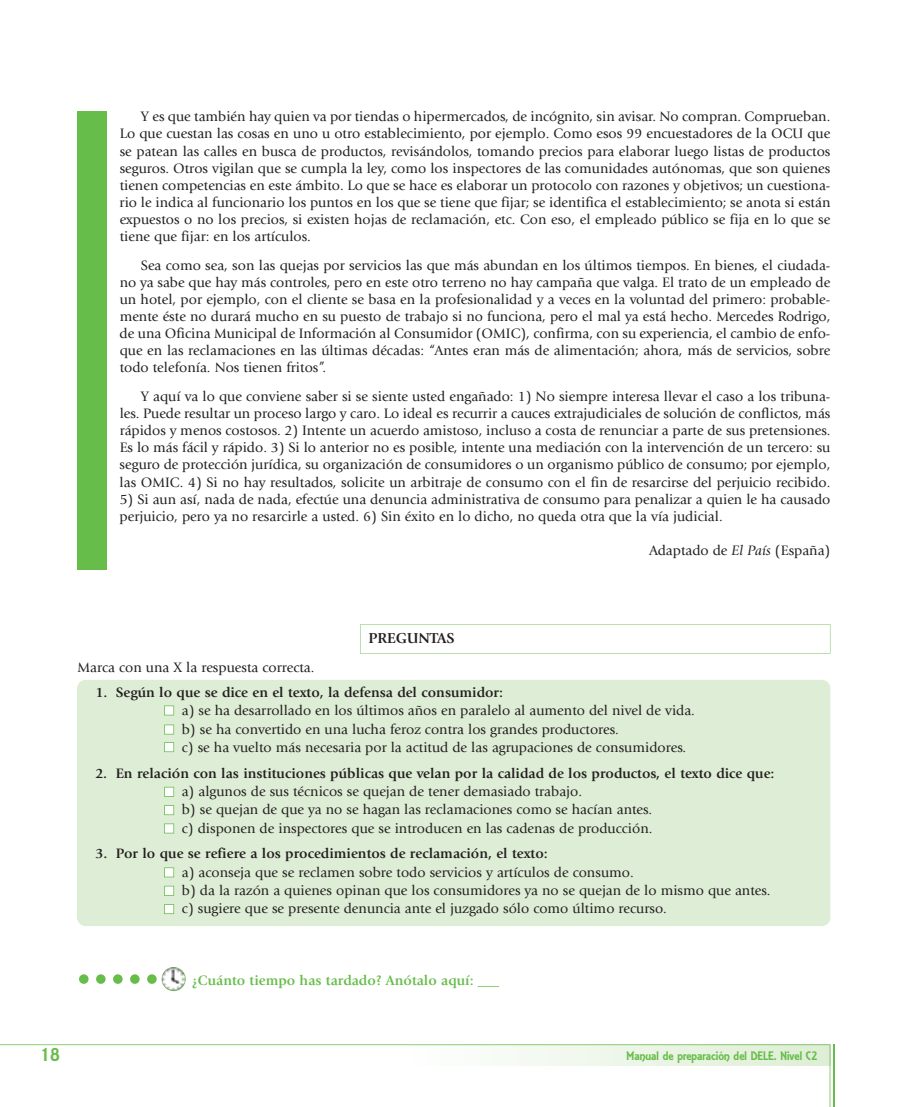
<style>
.page{position:relative;width:916px;height:1107px;background:#fff}
.page>*{position:absolute;margin:0;border:0;box-sizing:border-box;transform-origin:0 0}
.t1{font:18px "Gianna";color:#67bd4a}
.t2{font:700 15px "Giovanni";color:#231f20}
.t3{font:14.25px/17.1px "Giovanni";color:#231f20}
.t4{font:700 14.25px "Giovanni";color:#231f20}
.t5{font:700 14.25px "Giovanni";color:#67bd4a}
.t6{font:12px "Gianna";color:#67bd4a}
.s1{font-style:italic}
</style>
<div class="page">
<svg style="left:0;top:1044px;width:830px;height:62px"></svg>
<hr style="left:832px;top:1044px;width:2px;height:62px;background:#67bd4a">
<svg style="left:360px;top:624px;width:470px;height:29px"></svg>
<div style="left:77px;top:680px;width:753px;height:246px;background:#deedd5;border-radius:9px"></div>
<svg style="left:161px;top:967px;width:25px;height:24px"></svg>
<img style="left:162px;top:967px;width:23px;height:23px">
<div style="left:79px;top:974px;width:9px;height:9px;background:#67bd4a;border-radius:50%"></div>
<div style="left:96px;top:974px;width:9px;height:9px;background:#67bd4a;border-radius:50%"></div>
<div style="left:113px;top:974px;width:10px;height:9px;background:#67bd4a;border-radius:50%"></div>
<div style="left:130px;top:974px;width:10px;height:9px;background:#67bd4a;border-radius:50%"></div>
<div style="left:147px;top:974px;width:10px;height:9px;background:#67bd4a;border-radius:50%"></div>
<svg style="left:164px;top:904px;width:10px;height:10px"></svg>
<svg style="left:164px;top:885px;width:10px;height:10px"></svg>
<svg style="left:164px;top:867px;width:10px;height:10px"></svg>
<svg style="left:164px;top:823px;width:10px;height:10px"></svg>
<svg style="left:164px;top:805px;width:10px;height:10px"></svg>
<svg style="left:164px;top:786px;width:10px;height:10px"></svg>
<svg style="left:164px;top:742px;width:10px;height:10px"></svg>
<svg style="left:164px;top:724px;width:10px;height:10px"></svg>
<svg style="left:164px;top:705px;width:10px;height:10px"></svg>
<div style="left:77px;top:111px;width:30px;height:458px;background:#67bd4a"></div>
<p class="t3" style="left:120px;top:108px;width:712px;text-align:justify;text-indent:21px">Y es que también hay quien va por tiendas o hipermercados, de incógnito, sin avisar. No compran. Comprueban.<br>Lo que cuestan las cosas en uno u otro establecimiento, por ejemplo. Como esos 99 encuestadores de la OCU que se patean las calles en busca de productos, revisándolos, tomando precios para elaborar luego listas de productos seguros. Otros vigilan que se cumpla la ley, como los inspectores de las comunidades autónomas, que son quienes tienen competencias en este ámbito. Lo que se hace es elaborar un protocolo con razones y objetivos; un cuestiona&shy;rio le indica al funcionario los puntos en los que se tiene que fijar; se identifica el establecimiento; se anota si están expuestos o no los precios, si existen hojas de reclamación, etc. Con eso, el empleado público se fija en lo que se tiene que fijar: en los artículos.</p>
<p class="t3" style="left:120px;top:257px;width:712px;text-align:justify;text-indent:21px">Sea como sea, son las quejas por servicios las que más abundan en los últimos tiempos. En bienes, el ciudada&shy;no ya sabe que hay más controles, pero en este otro terreno no hay campaña que valga. El trato de un empleado de un hotel, por ejemplo, con el cliente se basa en la profesionalidad y a veces en la voluntad del primero: probable&shy;mente éste no durará mucho en su puesto de trabajo si no funciona, pero el mal ya está hecho. Mercedes Rodrigo, de una Oficina Municipal de Información al Consumidor (OMIC), confirma, con su experiencia, el cambio de enfo&shy;que en las reclamaciones en las últimas décadas: “Antes eran más de alimentación; ahora, más de servicios, sobre todo telefonía. Nos tienen fritos”.</p>
<p class="t3" style="left:120px;top:388px;width:712px;text-align:justify;text-indent:21px">Y aquí va lo que conviene saber si se siente usted engañado: 1) No siempre interesa llevar el caso a los tribuna&shy;les. Puede resultar un proceso largo y caro. Lo ideal es recurrir a cauces extrajudiciales de solución de conflictos, más rápidos y menos costosos. 2) Intente un acuerdo amistoso, incluso a costa de renunciar a parte de sus pretensiones.<br>Es lo más fácil y rápido. 3) Si lo anterior no es posible, intente una mediación con la intervención de un tercero: su seguro de protección jurídica, su organización de consumidores o un organismo público de consumo; por ejemplo, las OMIC. 4) Si no hay resultados, solicite un arbitraje de consumo con el fin de resarcirse del perjuicio recibido.</p>
<p class="t3" style="left:120px;top:490px;width:712px">5) Si aun así, nada de nada, efectúe una denuncia administrativa de consumo para penalizar a quien le ha causado perjuicio, pero ya no resarcirle a usted. 6) Sin éxito en lo dicho, no queda otra que la vía judicial.</p>
<p class="t3" style="left:648px;top:542px;width:183px">Adaptado de <span class="s1">El País</span> (España)</p>
<p class="t2" style="left:368px;top:629px;width:87px">PREGUNTAS</p>
<p class="t3" style="left:77px;top:658px;width:238px">Marca con una X la respuesta correcta.</p>
<p class="t4" style="left:95px;top:684px;width:409px">1. Según lo que se dice en el texto, la defensa del consumidor:</p>
<p class="t3" style="left:182px;top:701px;width:514px;line-height:18.3px">a) se ha desarrollado en los últimos años en paralelo al aumento del nivel de vida. b) se ha convertido en una lucha feroz contra los grandes productores.<br>c) se ha vuelto más necesaria por la actitud de las agrupaciones de consumidores.</p>
<p class="t4" style="left:95px;top:764px;width:680px">2. En relación con las instituciones públicas que velan por la calidad de los productos, el texto dice que:</p>
<p class="t3" style="left:182px;top:782px;width:472px;line-height:18.3px">a) algunos de sus técnicos se quejan de tener demasiado trabajo.<br>b) se quejan de que ya no se hagan las reclamaciones como se hacían antes. c) disponen de inspectores que se introducen en las cadenas de producción.</p>
<p class="t4" style="left:95px;top:845px;width:453px">3. Por lo que se refiere a los procedimientos de reclamación, el texto:</p>
<p class="t3" style="left:182px;top:863px;width:590px;line-height:18.3px">a) aconseja que se reclamen sobre todo servicios y artículos de consumo.<br>b) da la razón a quienes opinan que los consumidores ya no se quejan de lo mismo que antes. c) sugiere que se presente denuncia ante el juzgado sólo como último recurso.</p>
<p class="t5" style="left:192px;top:971px;width:309px">¿Cuánto tiempo has tardado? Anótalo aquí: _</p>
<p class="t1" style="left:40px;top:1043px;width:21px">18</p>
<p class="t6" style="left:626px;top:1047px;width:193px">Manual de preparación del DELE. Nivel C2</p>
</div>
